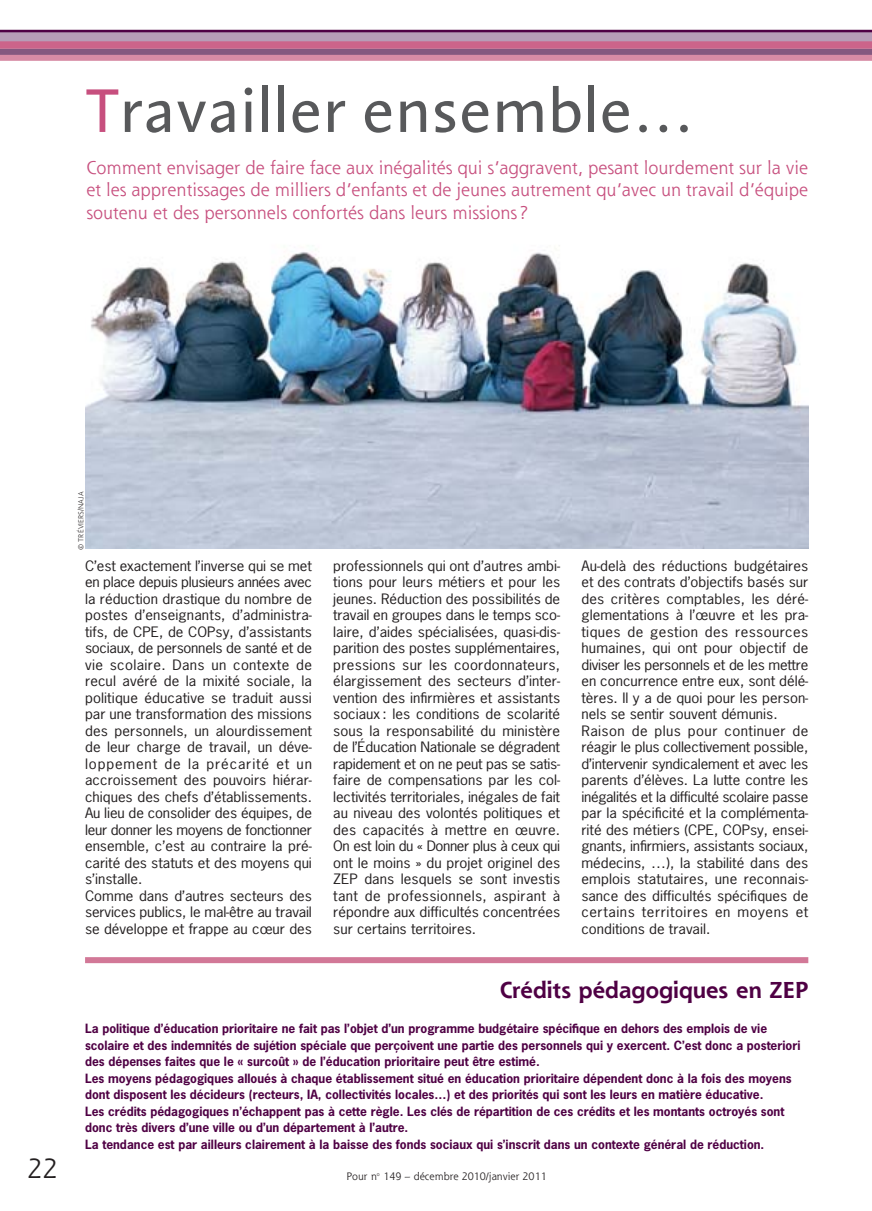
<style>
.page{position:relative;width:872px;height:1211px;background:#fff}
.page>*{position:absolute;margin:0;border:0;box-sizing:border-box;transform-origin:0 0}
.t1{font:63px "Aroma LT";color:#58595b}
.t2{font:27px "Shannon";color:#231f20}
.t3{font:700 22.5px "Shannon";color:#4f0044}
.t4{font:18px/22.5px "Shannon";color:#c74f7e;text-align:justify}
.t5{font:13.5px/16.5px "News Gothic";color:#231f20;scale:1.1 1}
.t6{font:700 12px/16.5px "News Gothic";color:#4f0044}
.t7{font:10.5px "Shannon";color:#231f20}
.t8{font:300 7.5px "Aroma LT";color:#231f20}
.s1{color:#c74f7e}
</style>
<div class="page">
<div style="left:1px;top:30px;width:871px;height:12px;background:#4f0044"></div>
<div style="left:1px;top:40px;width:871px;height:9px;background:#cc648a"></div>
<svg style="left:1px;top:49px;width:871px;height:6px;background:#865980"></svg>
<div style="left:1px;top:32px;width:871px;height:9px;background:#b79db7"></div>
<div style="left:1px;top:55px;width:871px;height:6px;background:#d78ba5"></div>
<img style="left:85px;top:252px;width:723px;height:297px">
<div style="left:85px;top:957px;width:723px;height:6px;background:#d27897"></div>
<h1 class="t1" style="left:85px;top:86px;width:606px"><span class="s1">T</span>ravailler ensemble…</h1>
<p class="t4" style="left:87px;top:158px;width:723px">Comment envisager de faire face aux inégalités qui s’aggravent, pesant lourdement sur la vie et les apprentissages de milliers d’enfants et de jeunes autrement qu’avec un travail d’équipe soutenu et des personnels confortés dans leurs missions?</p>
<h2 class="t2" style="left:27px;top:1157px;width:32px">22</h2>
<p class="t8" style="left:78px;top:549px;width:60px;rotate:-90deg">© TRÉVIERS/NAJA</p>
<p class="t5" style="left:85px;top:558px;width:208px">C’est exactement l’inverse qui se met en place depuis plusieurs années avec la réduction drastique du nombre de postes d’enseignants, d’administra&shy;tifs, de CPE, de COPsy, d’assistants sociaux, de personnels de santé et de vie scolaire. Dans un contexte de recul avéré de la mixité sociale, la politique éducative se traduit aussi par une transformation des missions des personnels, un alourdissement de leur charge de travail, un déve&shy;loppement de la précarité et un accroissement des pouvoirs hiérar&shy;chiques des chefs d’établissements.<br>Au lieu de consolider des équipes, de leur donner les moyens de fonctionner ensemble, c’est au contraire la pré&shy;carité des statuts et des moyens qui s’installe.<br>Comme dans d’autres secteurs des services publics, le mal-être au travail se développe et frappe au cœur des</p>
<p class="t5" style="left:333px;top:558px;width:208px;text-align:justify">professionnels qui ont d’autres ambi&shy;tions pour leurs métiers et pour les jeunes. Réduction des possibilités de travail en groupes dans le temps sco&shy;laire, d’aides spécialisées, quasi-dis&shy;parition des postes supplémentaires, pressions sur les coordonnateurs, élargissement des secteurs d’inter&shy;vention des infirmières et assistants sociaux : les conditions de scolarité sous la responsabilité du ministère de l’Éducation Nationale se dégradent rapidement et on ne peut pas se satis&shy;faire de compensations par les col&shy;lectivités territoriales, inégales de fait au niveau des volontés politiques et des capacités à mettre en œuvre.<br>On est loin du « Donner plus à ceux qui ont le moins » du projet originel des ZEP dans lesquels se sont investis tant de professionnels, aspirant à répondre aux difficultés concentrées sur certains territoires.</p>
<p class="t5" style="left:581px;top:558px;width:208px">Au-delà des réductions budgétaires et des contrats d’objectifs basés sur des critères comptables, les déré&shy;glementations à l’œuvre et les pra&shy;tiques de gestion des ressources humaines, qui ont pour objectif de diviser les personnels et de les mettre en concurrence entre eux, sont délé&shy;tères. Il y a de quoi pour les person&shy;nels se sentir souvent démunis.<br>Raison de plus pour continuer de réagir le plus collectivement possible, d’intervenir syndicalement et avec les parents d’élèves. La lutte contre les inégalités et la difficulté scolaire passe par la spécificité et la complémenta&shy;rité des métiers (CPE, COPsy, ensei&shy;gnants, infirmiers, assistants sociaux, médecins, …), la stabilité dans des emplois statutaires, une reconnais&shy;sance des difficultés spécifiques de certains territoires en moyens et conditions de travail.</p>
<h3 class="t3" style="left:500px;top:981px;width:309px">Crédits pédagogiques en ZEP</h3>
<p class="t6" style="left:85px;top:1021px;width:716px">La politique d’éducation prioritaire ne fait pas l’objet d’un programme budgétaire spécifique en dehors des emplois de vie scolaire et des indemnités de sujétion spéciale que perçoivent une partie des personnels qui y exercent. C’est donc a posteriori des dépenses faites que le « surcoût » de l’éducation prioritaire peut être estimé.<br>Les moyens pédagogiques alloués à chaque établissement situé en éducation prioritaire dépendent donc à la fois des moyens dont disposent les décideurs (recteurs, IA, collectivités locales…) et des priorités qui sont les leurs en matière éducative.<br>Les crédits pédagogiques n’échappent pas à cette règle. Les clés de répartition de ces crédits et les montants octroyés sont donc très divers d’une ville ou d’un département à l’autre.<br>La tendance est par ailleurs clairement à la baisse des fonds sociaux qui s’inscrit dans un contexte général de réduction.</p>
<p class="t7" style="left:346px;top:1172px;width:201px">Pour n<sup>o</sup> 149 – décembre 2010/janvier 2011</p>
</div>
